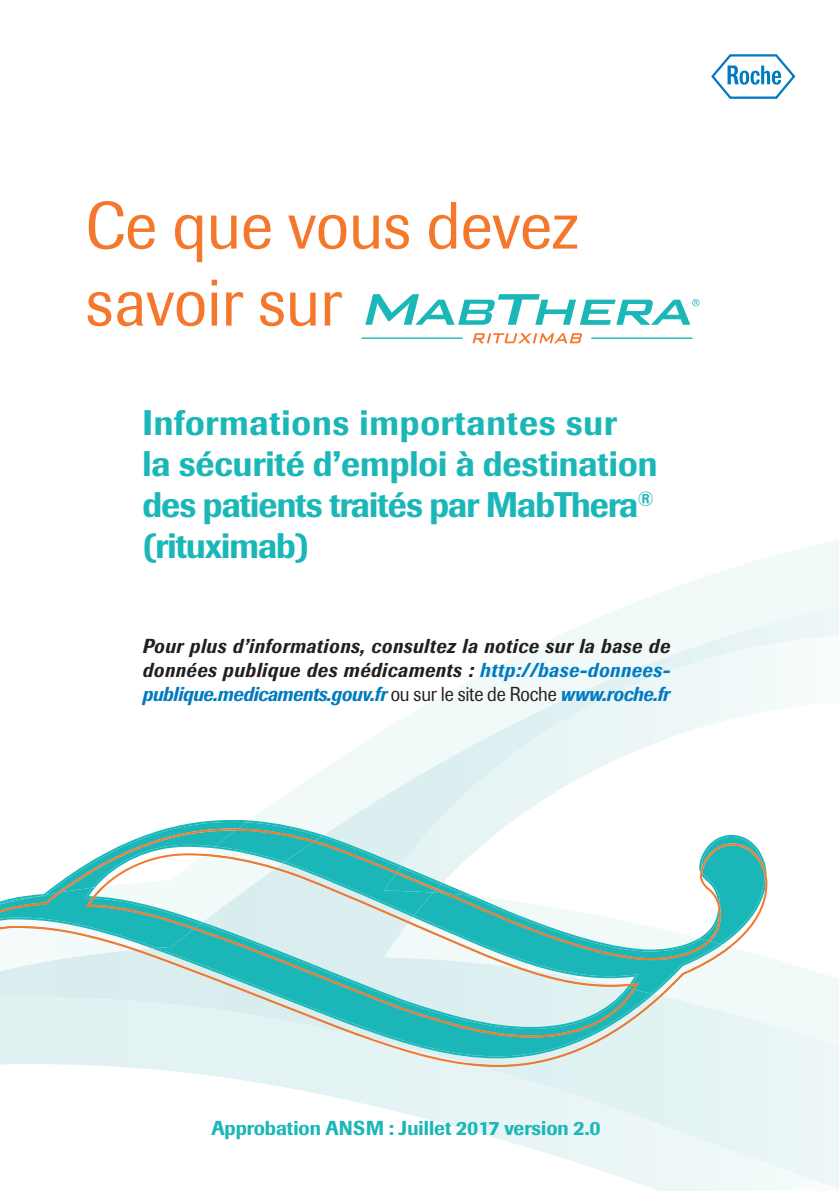
<style>
.page{position:relative;width:839px;height:1191px;background:#fff}
.page>*{position:absolute;margin:0;border:0;box-sizing:border-box;transform-origin:0 0}
.t1{font:66px/77px "Imago";color:#f4772c;scale:.96 1}
.t2{font:500 35.2px/41.2px "Imago";color:#1bb7b8;scale:.96 1}
.t3{font:italic 500 20px/24px "Imago";letter-spacing:-.01em;color:#231f20;text-align:justify;scale:.9 1}
.t4{font:500 20px "Imago";color:#1bb7b8;scale:.96 1}
.s1{color:#007ac2}
.s2{font-weight:400;font-style:normal}
</style>
<div class="page">
<svg style="left:127px;top:1067px;width:533px;height:124px"></svg>
<svg style="left:229px;top:540px;width:610px;height:459px"></svg>
<div style="left:454px;top:1067px;width:208px;height:58px;background:#e7f4f4"></div>
<img style="left:277px;top:799px;width:182px;height:21px">
<img style="left:377px;top:733px;width:166px;height:68px">
<img style="left:493px;top:666px;width:190px;height:68px">
<img style="left:638px;top:600px;width:201px;height:68px">
<svg style="left:169px;top:820px;width:553px;height:174px"></svg>
<svg style="left:0;top:828px;width:710px;height:239px"></svg>
<svg style="left:711px;top:54px;width:84px;height:45px"></svg>
<svg style="left:365px;top:294px;width:334px;height:31px"></svg>
<hr style="left:591px;top:337px;width:102px;height:2px;background:#1bb7b8">
<svg style="left:472px;top:333px;width:110px;height:10px"></svg>
<hr style="left:361px;top:337px;width:102px;height:2px;background:#1bb7b8">
<h1 class="t1" style="left:86px;top:188px;width:515px">Ce que vous devez savoir sur</h1>
<h2 class="t2" style="left:142px;top:402px;width:538px">Informations importantes sur<br>la sécurité d’emploi à destination des patients traités par MabThera<sup>® </sup>(rituximab)</h2>
<p class="t3" style="left:142px;top:634px;width:588px">Pour plus d’informations, consultez la notice sur la base de données publique des médicaments : <span class="s1">http://base-donnees&shy;publique.medicaments.gouv.fr</span> <span class="s2">ou sur le site de Roche</span> <span class="s1">www.roche.fr</span></p>
<p class="t4" style="left:211px;top:1115px;width:407px">Approbation ANSM : Juillet 2017 version 2.0</p>
</div>
